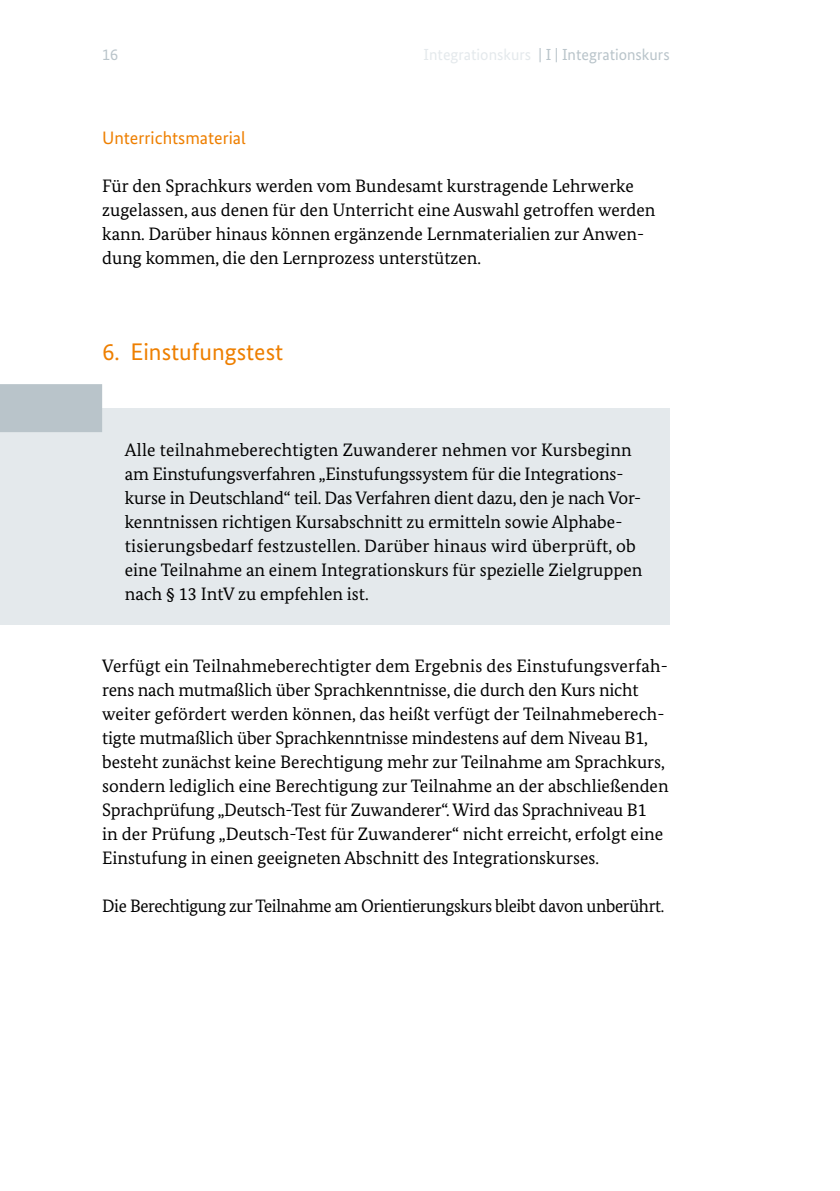
<style>
.page{position:relative;width:840px;height:1191px;background:#fff}
.page>*{position:absolute;margin:0;border:0;box-sizing:border-box;transform-origin:0 0}
.t1{font:24px "Bundes Sans";color:#ee7f00}
.t2{font:18px/24px "Bundes Serif";color:#000}
.t3{font:18px "Bundes Serif";letter-spacing:-.02em;color:#000}
.t4{font:18px "Bundes Sans";color:#ee7f00}
.t5{font:16px "Bundes Sans";color:#b9c4ca}
.s1{color:#e4e9ec}
</style>
<div class="page">
<div style="left:0;top:408px;width:669px;height:216px;background:#e4e9ec"></div>
<div style="left:0;top:384px;width:102px;height:48px;background:#b9c4ca"></div>
<p class="t5" style="left:102px;top:45px;width:17px">16</p>
<p class="t5" style="left:423px;top:45px;width:247px"><span class="s1">Integrationskurs</span> | I | Integrationskurs</p>
<p class="t4" style="left:102px;top:127px;width:145px">Unterrichtsmaterial</p>
<p class="t2" style="left:102px;top:174px;width:554px">Für den Sprachkurs werden vom Bundesamt kurstragende Lehrwerke zugelassen, aus denen für den Unterricht eine Auswahl getroffen werden kann. Darüber hinaus können ergänzende Lernmaterialien zur Anwen&shy;dung kommen, die den Lernprozess unterstützen.</p>
<h1 class="t1" style="left:102px;top:337px;width:182px">6. Einstufungstest</h1>
<p class="t2" style="left:125px;top:438px;width:518px">Alle teilnahmeberechtigten Zuwanderer nehmen vor Kursbeginn am Einstufungsverfahren „Einstufungssystem für die Integrations&shy;kurse in Deutschland“ teil. Das Verfahren dient dazu, den je nach Vor&shy;kenntnissen richtigen Kursabschnitt zu ermitteln sowie Alphabe&shy;tisierungsbedarf festzustellen. Darüber hinaus wird überprüft, ob eine Teilnahme an einem Integrationskurs für spezielle Zielgruppen nach § 13 IntV zu empfehlen ist.</p>
<p class="t2" style="left:102px;top:654px;width:567px">Verfügt ein Teilnahmeberechtigter dem Ergebnis des Einstufungsverfah&shy;rens nach mutmaßlich über Sprachkenntnisse, die durch den Kurs nicht weiter gefördert werden können, das heißt verfügt der Teilnahmeberech&shy;tigte mutmaßlich über Sprachkenntnisse mindestens auf dem Niveau B1, besteht zunächst keine Berechtigung mehr zur Teilnahme am Sprachkurs, sondern lediglich eine Berechtigung zur Teilnahme an der abschließenden Sprachprüfung „Deutsch-Test für Zuwanderer“. Wird das Sprachniveau B1<br>in der Prüfung „Deutsch-Test für Zuwanderer“ nicht erreicht, erfolgt eine Einstufung in einen geeigneten Abschnitt des Integrationskurses.</p>
<p class="t3" style="left:102px;top:895px;width:563px">Die Berechtigung zur Teilnahme am Orientierungskurs bleibt davon unberührt.</p>
</div>
